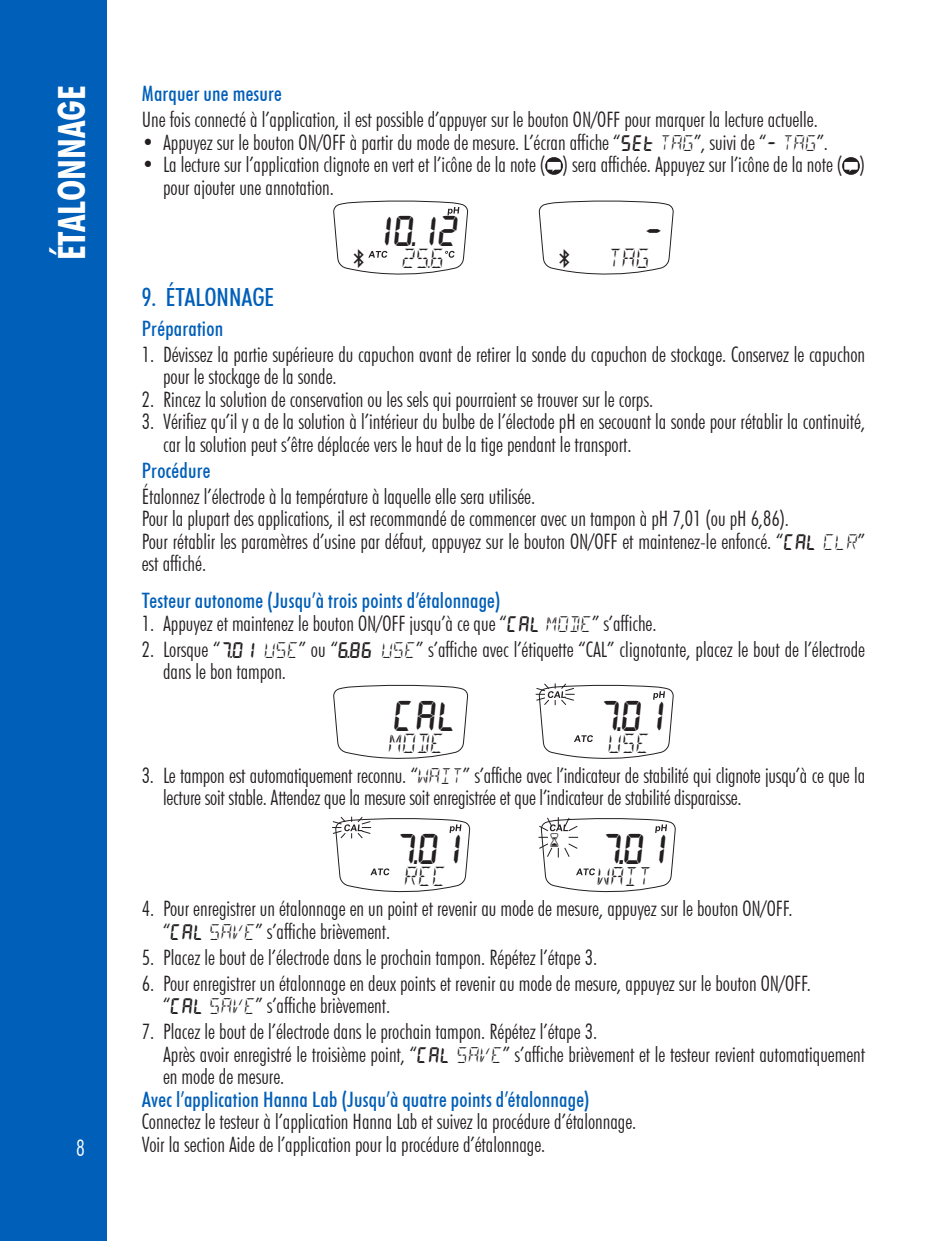
<style>
.page{position:relative;width:936px;height:1241px;background:#fff}
.page>*{position:absolute;margin:0;border:0;box-sizing:border-box;transform-origin:0 0}
.Body_Text{font:43px "HI9810 XX2 N Regular";color:#231f20}
.t1{font:700 condensed 37.5px "Futura BT";color:#fff}
.Body_Text-2{font:27.5px "HI9810 XX2 A Regular";letter-spacing:-.005em;color:#231f20}
.Body_Text-3{font:27px "HI9810 XX2 A Regular";color:#231f20}
.t2{font:500 condensed 25px "Futura BT";color:#005fb9}
.t3{font:300 condensed 22.5px "Futura BT";color:#fff}
.LST_0-Number{font:300 condensed 21.25px/22.5px "Futura BT";color:#231f20}
.Body_Text-4{font:300 condensed 21.25px/22.5px "Futura BT";color:#231f20}
.LST_0-Number-2{font:500 condensed 21.25px "Futura BT";letter-spacing:.01em;color:#005fb9}
.Body_Text-5{font:500 condensed 21.25px "Futura BT";letter-spacing:.01em;color:#005fb9}
.Subtitle_L3{font:500 condensed 21.25px "Futura BT";letter-spacing:.01em;color:#005fb9}
.t4{font:19.5px "HI9810 XX2 A Regular";color:#231f20}
.s1{font-family:"HI9810 XX2 N Regular";font-weight:400;font-stretch:normal;font-size:22.5px}
.s2{font-family:"HI9810 XX2 A Regular";font-weight:400;font-stretch:normal;font-size:22.5px}
</style>
<div class="page">
<div style="left:0;top:0;width:106px;height:1240px;background:#005fb9"></div>
<svg style="left:545px;top:157px;width:18px;height:18px"></svg>
<svg style="left:842px;top:157px;width:17px;height:18px"></svg>
<svg style="left:333px;top:200px;width:135px;height:75px"></svg>
<svg style="left:539px;top:200px;width:135px;height:75px"></svg>
<svg style="left:333px;top:684px;width:135px;height:75px"></svg>
<svg style="left:535px;top:683px;width:139px;height:76px"></svg>
<svg style="left:332px;top:816px;width:138px;height:76px"></svg>
<svg style="left:538px;top:817px;width:138px;height:75px"></svg>
<h2 class="t1" style="left:49px;top:260px;width:175px;rotate:-90deg">Étalonnage</h2>
<p class="Subtitle_L3" style="left:142px;top:81px;width:142px">Marquer une mesure</p>
<p class="Body_Text-4" style="left:142px;top:108px;width:677px">Une fois connecté à l’application, il est possible d’appuyer sur le bouton ON/OFF pour marquer la lecture actuelle.</p>
<p class="LST_0-Number" style="left:142px;top:131px;width:687px">• Appuyez sur le bouton ON/OFF à partir du mode de mesure. L’écran affiche “<span class="s1">SEt</span> <span class="s2">TAG</span>”, suivi de “<span class="s1">-</span> <span class="s2">TAG</span>”.</p>
<p class="LST_0-Number" style="left:163px;top:153px;width:703px;text-indent:-21px">• La lecture sur l’application clignote en vert et l’icône de la note ( ) sera affichée. Appuyez sur l’icône de la note ( ) pour ajouter une annotation.</p>
<p class="Body_Text" style="left:371px;top:206px;width:90px">10.12</p>
<p class="Body_Text-2" style="left:402px;top:243px;width:44px">25.6</p>
<p class="Body_Text-3" style="left:558px;top:243px;width:14px">&amp;</p>
<p class="Body_Text" style="left:643px;top:206px;width:24px">-</p>
<p class="Body_Text-2" style="left:607px;top:243px;width:44px">TAG</p>
<p class="Body_Text-3" style="left:353px;top:243px;width:14px">&amp;</p>
<p class="t3" style="left:76px;top:1133px;width:10px">8</p>
<p class="t2" style="left:142px;top:282px;width:134px">9. ÉTALONNAGE</p>
<p class="Subtitle_L3" style="left:142px;top:315px;width:83px">Préparation</p>
<p class="LST_0-Number" style="left:163px;top:342px;width:703px;text-indent:-21px">1. Dévissez la partie supérieure du capuchon avant de retirer la sonde du capuchon de stockage. Conservez le capuchon pour le stockage de la sonde.</p>
<p class="LST_0-Number" style="left:142px;top:387px;width:513px">2. Rincez la solution de conservation ou les sels qui pourraient se trouver sur le corps.</p>
<p class="LST_0-Number" style="left:163px;top:410px;width:703px;text-indent:-21px">3. Vérifiez qu’il y a de la solution à l’intérieur du bulbe de l’électode pH en secouant la sonde pour rétablir la continuité, car la solution peut s’être déplacée vers le haut de la tige pendant le transport.</p>
<p class="Subtitle_L3" style="left:142px;top:457px;width:70px">Procédure</p>
<p class="Body_Text-4" style="left:142px;top:485px;width:395px">Étalonnez l’électrode à la température à laquelle elle sera utilisée.</p>
<p class="Body_Text-4" style="left:142px;top:507px;width:648px">Pour la plupart des applications, il est recommandé de commencer avec un tampon à pH 7,01 (ou pH 6,86).</p>
<p class="Body_Text-4" style="left:142px;top:530px;width:724px">Pour rétablir les paramètres d’usine par défaut, appuyez sur le bouton ON/OFF et maintenez-le enfoncé. “<span class="s1">CAL</span> <span class="s2">CLR</span>” est affiché.</p>
<p class="Body_Text-5" style="left:142px;top:587px;width:360px">Testeur autonome (Jusqu’à trois points d’étalonnage)</p>
<p class="LST_0-Number" style="left:142px;top:611px;width:516px">1. Appuyez et maintenez le bouton ON/OFF jusqu’à ce que “<span class="s1">CAL</span> <span class="s2">MODE</span>” s’affiche.</p>
<p class="LST_0-Number" style="left:163px;top:637px;width:703px;text-indent:-21px">2. Lorsque “<span class="s1">7.01</span> <span class="s2">USE</span>” ou “<span class="s1">6.86</span> <span class="s2">USE</span>” s’affiche avec l’étiquette “CAL” clignotante, placez le bout de l’électrode dans le bon tampon.</p>
<p class="Body_Text" style="left:393px;top:690px;width:68px">CAL</p>
<p class="Body_Text-2" style="left:388px;top:727px;width:58px">MODE</p>
<p class="Body_Text" style="left:598px;top:690px;width:68px">7.01</p>
<p class="Body_Text-2" style="left:607px;top:727px;width:44px">USE</p>
<p class="LST_0-Number" style="left:163px;top:763px;width:703px;text-indent:-21px">3. Le tampon est automatiquement reconnu. “<span class="s2">WAIT</span>” s’affiche avec l’indicateur de stabilité qui clignote jusqu’à ce que la lecture soit stable. Attendez que la mesure soit enregistrée et que l’indicateur de stabilité disparaisse.</p>
<p class="Body_Text" style="left:395px;top:823px;width:68px">7.01</p>
<p class="Body_Text-2" style="left:404px;top:860px;width:44px">REC</p>
<p class="t4" style="left:549px;top:829px;width:11px">#</p>
<p class="Body_Text" style="left:600px;top:823px;width:68px">7.01</p>
<p class="Body_Text-3" style="left:596px;top:860px;width:57px">WAIT</p>
<p class="LST_0-Number" style="left:142px;top:896px;width:652px">4. Pour enregistrer un étalonnage en un point et revenir au mode de mesure, appuyez sur le bouton ON/OFF.</p>
<p class="LST_0-Number" style="left:163px;top:919px;width:228px">“<span class="s1">CAL</span> <span class="s2">SAVE</span>” s’affiche brièvement.</p>
<p class="LST_0-Number" style="left:142px;top:945px;width:457px">5. Placez le bout de l’électrode dans le prochain tampon. Répétez l’étape 3.</p>
<p class="LST_0-Number" style="left:142px;top:971px;width:670px">6. Pour enregistrer un étalonnage en deux points et revenir au mode de mesure, appuyez sur le bouton ON/OFF.</p>
<p class="LST_0-Number" style="left:163px;top:994px;width:228px">“<span class="s1">CAL</span> <span class="s2">SAVE</span>” s’affiche brièvement.</p>
<p class="LST_0-Number" style="left:142px;top:1020px;width:457px">7. Placez le bout de l’électrode dans le prochain tampon. Répétez l’étape 3.</p>
<p class="LST_0-Number" style="left:163px;top:1042px;width:703px">Après avoir enregistré le troisième point, “<span class="s1">CAL</span> <span class="s2">SAVE</span>” s’affiche brièvement et le testeur revient automatiquement en mode de mesure.</p>
<p class="LST_0-Number-2" style="left:142px;top:1086px;width:449px">Avec l’application Hanna Lab (Jusqu’à quatre points d’étalonnage)</p>
<p class="Body_Text-4" style="left:142px;top:1110px;width:496px">Connectez le testeur à l’application Hanna Lab et suivez la procédure d’étalonnage.</p>
<p class="Body_Text-4" style="left:142px;top:1132px;width:405px">Voir la section Aide de l’application pour la procédure d’étalonnage.</p>
</div>
